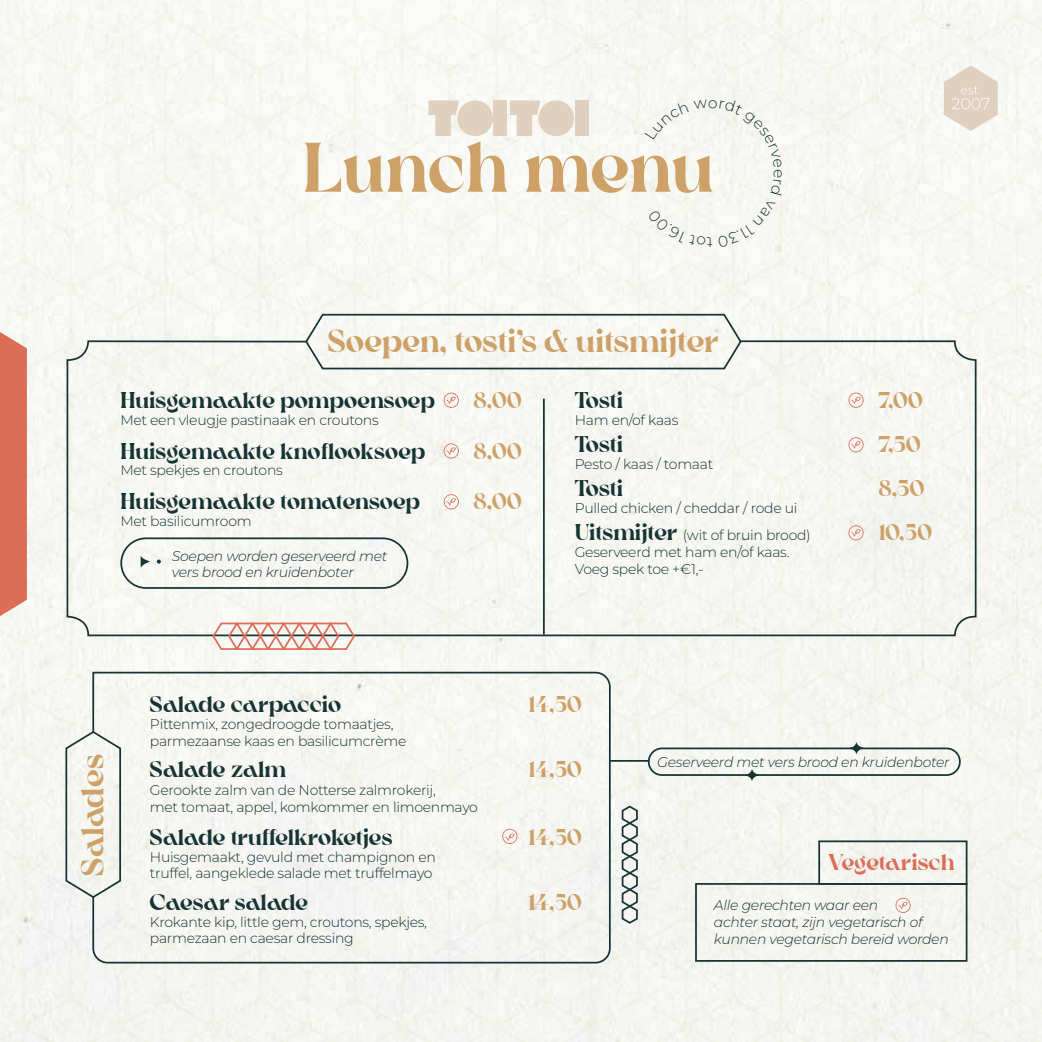
<style>
.page{position:relative;width:1042px;height:1042px;background:#f7f7f2}
.page>*{position:absolute;margin:0;border:0;box-sizing:border-box;transform-origin:0 0}
.t1{font:700 70px "Crake";color:#cea169}
.t2{font:700 32.02px "Crake";color:#cea168}
.t3{font:700 22.75px "Crake";color:#173434}
.t4{font:700 22.75px "Crake";letter-spacing:.01em;color:#cea169}
.t5{font:700 22.75px "Crake";color:#dc6e58}
.t6{font:300 14px/16.8px "Montserrat";letter-spacing:-.02em;color:#173333}
.t7{font:italic 300 14px/16.8px "Montserrat";letter-spacing:-.02em;color:#173333}
.s1{font-family:"Crake";font-weight:700;font-size:22.75px;color:#173434}
</style>
<div class="page">
<div style="left:695px;top:883px;width:272px;height:79px;border:2px solid #173434"></div>
<div style="left:818px;top:840px;width:149px;height:45px;border:2px solid #173434"></div>
<svg style="left:895px;top:898px;width:16px;height:15px"></svg>
<hr style="left:543px;top:399px;width:2px;height:235px;background:#173434">
<hr style="left:609px;top:760px;width:40px;height:2px;background:#173434">
<svg style="left:157px;top:559px;width:4px;height:4px"></svg>
<svg style="left:141px;top:555px;width:9px;height:13px"></svg>
<div style="left:120px;top:537px;width:288px;height:52px;border:2px solid #173434;border-radius:25px"></div>
<div style="left:648px;top:747px;width:313px;height:29px;border:2px solid #173434;border-radius:13px"></div>
<svg style="left:304px;top:313px;width:438px;height:58px"></svg>
<svg style="left:65px;top:730px;width:26px;height:169px"></svg>
<div style="left:457px;top:100px;width:36px;height:36px;background:#dfd0bf;border-radius:50%"></div>
<div style="left:538px;top:100px;width:36px;height:36px;background:#dfd0bf;border-radius:50%"></div>
<div style="left:575px;top:100px;width:14px;height:36px;background:#dfd0bf"></div>
<div style="left:494px;top:100px;width:13px;height:36px;background:#dfd0bf"></div>
<svg style="left:428px;top:100px;width:31px;height:36px"></svg>
<svg style="left:510px;top:100px;width:30px;height:36px"></svg>
<svg style="left:444px;top:393px;width:15px;height:15px"></svg>
<svg style="left:848px;top:393px;width:16px;height:15px"></svg>
<svg style="left:444px;top:443px;width:15px;height:15px"></svg>
<svg style="left:444px;top:494px;width:15px;height:15px"></svg>
<svg style="left:848px;top:437px;width:16px;height:15px"></svg>
<svg style="left:848px;top:525px;width:16px;height:15px"></svg>
<div style="left:91px;top:671px;width:520px;height:293px;background:#f5f6f2"></div>
<svg style="left:850px;top:742px;width:13px;height:12px"></svg>
<svg style="left:745px;top:768px;width:14px;height:13px"></svg>
<svg style="left:211px;top:622px;width:145px;height:29px"></svg>
<svg style="left:621px;top:804px;width:18px;height:121px"></svg>
<svg style="left:944px;top:66px;width:53px;height:65px"></svg>
<svg style="left:0;top:332px;width:27px;height:284px"></svg>
<div style="left:645px;top:99px;width:139px;height:148px;background:#f7f8f3"></div>
<h1 class="t1" style="left:303px;top:126px;width:413px">Lunch menu</h1>
<h2 class="t2" style="left:328px;top:321px;width:393px">Soepen, tosti’s &amp; uitsmijter</h2>
<h3 class="t3" style="left:120px;top:386px;width:316px">Huisgemaakte pompoensoep</h3>
<h3 class="t3" style="left:575px;top:386px;width:50px">Tosti</h3>
<h3 class="t4" style="left:473px;top:386px;width:50px">8,00</h3>
<h3 class="t4" style="left:878px;top:386px;width:46px">7,00</h3>
<p class="t6" style="left:120px;top:411px;width:260px">Met een vleugje pastinaak en croutons</p>
<p class="t6" style="left:575px;top:411px;width:105px">Ham en/of kaas</p>
<h3 class="t3" style="left:120px;top:437px;width:306px">Huisgemaakte knoflooksoep</h3>
<h3 class="t3" style="left:120px;top:488px;width:301px">Huisgemaakte tomatensoep</h3>
<p class="t6" style="left:120px;top:462px;width:164px">Met spekjes en croutons</p>
<p class="t6" style="left:120px;top:512px;width:133px">Met basilicumroom</p>
<p class="t7" style="left:172px;top:547px;width:217px">Soepen worden geserveerd met vers brood en kruidenboter</p>
<h3 class="t4" style="left:473px;top:437px;width:50px">8,00</h3>
<h3 class="t4" style="left:473px;top:488px;width:50px">8,00</h3>
<h3 class="t3" style="left:575px;top:431px;width:50px">Tosti</h3>
<p class="t6" style="left:575px;top:455px;width:140px">Pesto / kaas / tomaat</p>
<h3 class="t3" style="left:575px;top:474px;width:50px">Tosti</h3>
<p class="t6" style="left:575px;top:499px;width:224px">Pulled chicken / cheddar / rode ui</p>
<p class="t6" style="left:575px;top:526px;width:237px"><span class="s1">Uitsmijter</span> (wit of bruin brood)</p>
<p class="t6" style="left:575px;top:543px;width:216px">Geserveerd met ham en/of kaas.<br>Voeg spek toe +€1,-</p>
<h3 class="t4" style="left:878px;top:431px;width:44px">7,50</h3>
<h3 class="t4" style="left:878px;top:474px;width:47px">8,50</h3>
<h3 class="t4" style="left:878px;top:519px;width:55px">10,50</h3>
<h2 class="t2" style="left:73px;top:875px;width:123px;rotate:-90deg">Salades</h2>
<h3 class="t3" style="left:150px;top:690px;width:193px">Salade carpaccio</h3>
<p class="t6" style="left:150px;top:715px;width:258px">Pittenmix, zongedroogde tomaatjes, parmezaanse kaas en basilicumcrème</p>
<h3 class="t3" style="left:150px;top:755px;width:137px">Salade zalm</h3>
<p class="t6" style="left:150px;top:781px;width:329px">Gerookte zalm van de Notterse zalmrokerij,<br>met tomaat, appel, komkommer en limoenmayo</p>
<h3 class="t3" style="left:150px;top:823px;width:244px">Salade truffelkroketjes</h3>
<p class="t6" style="left:150px;top:848px;width:287px">Huisgemaakt, gevuld met champignon en truffel, aangeklede salade met truffelmayo</p>
<h3 class="t3" style="left:150px;top:888px;width:160px">Caesar salade</h3>
<p class="t6" style="left:150px;top:913px;width:279px">Krokante kip, little gem, croutons, spekjes, parmezaan en caesar dressing</p>
<h3 class="t4" style="left:528px;top:690px;width:55px">14,50</h3>
<h3 class="t4" style="left:528px;top:755px;width:55px">14,50</h3>
<h3 class="t4" style="left:528px;top:823px;width:55px">14,50</h3>
<h3 class="t4" style="left:528px;top:888px;width:55px">14,50</h3>
<p class="t7" style="left:657px;top:753px;width:294px">Geserveerd met vers brood en kruidenboter</p>
<h3 class="t5" style="left:828px;top:848px;width:128px">Vegetarisch</h3>
<p class="t7" style="left:714px;top:896px;width:236px">Alle gerechten waar een<br>achter staat, zijn vegetarisch of kunnen vegetarisch bereid worden</p>
</div>
